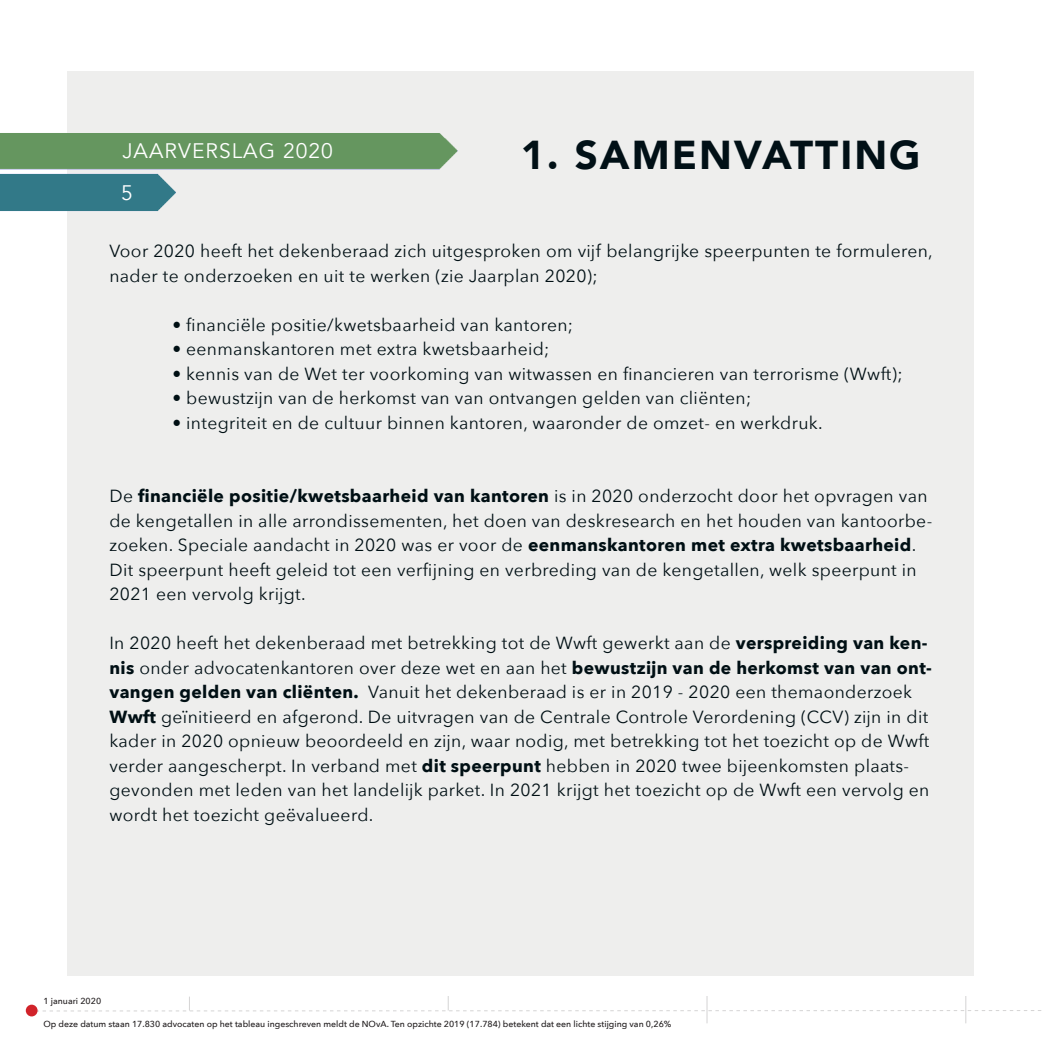
<style>
.page{position:relative;width:1042px;height:1042px;background:#fff}
.page>*{position:absolute;margin:0;border:0;box-sizing:border-box;transform-origin:0 0}
.t1{font:900 40.25px "Avenir";letter-spacing:.05em;color:#011016}
.t2{font:21px "Avenir";letter-spacing:.05em;color:#fff}
.t3{font:17.5px/24.5px "Avenir Next";letter-spacing:.02em;color:#000f14}
.t4{font:500 8.75px "Avenir Next";color:#231f20}
.s1{font-weight:700}
</style>
<div class="page">
<div style="left:67px;top:71px;width:907px;height:905px;background:#eeeeed"></div>
<img style="left:0;top:133px;width:458px;height:78px">
<div style="left:26px;top:1004px;width:12px;height:12px;background:#d1232a;border-radius:50%"></div>
<svg style="left:35px;top:996px;width:1007px;height:27px"></svg>
<p class="t2" style="left:122px;top:139px;width:212px">JAARVERSLAG 2020</p>
<p class="t2" style="left:121px;top:181px;width:13px">5</p>
<p class="t1" style="left:521px;top:120px;width:401px">1. SAMENVATTING</p>
<p class="t3" style="left:109px;top:238px;width:825px">Voor 2020 heeft het dekenberaad zich uitgesproken om vijf belangrijke speerpunten te formuleren, nader te onderzoeken en uit te werken (zie Jaarplan 2020);</p>
<p class="t3" style="left:172px;top:312px;width:402px">• financiële positie/kwetsbaarheid van kantoren;</p>
<p class="t3" style="left:172px;top:336px;width:379px">• eenmanskantoren met extra kwetsbaarheid;</p>
<p class="t3" style="left:172px;top:361px;width:732px">• kennis van de Wet ter voorkoming van witwassen en financieren van terrorisme (Wwft);</p>
<p class="t3" style="left:172px;top:385px;width:580px">• bewustzijn van de herkomst van van ontvangen gelden van cliënten;</p>
<p class="t3" style="left:172px;top:410px;width:652px">• integriteit en de cultuur binnen kantoren, waaronder de omzet- en werkdruk.</p>
<p class="t3" style="left:109px;top:483px;width:824px">De <span class="s1">financiële positie/kwetsbaarheid van kantoren</span> is in 2020 onderzocht door het opvragen van de kengetallen in alle arrondissementen, het doen van deskresearch en het houden van kantoorbe&shy;zoeken. Speciale aandacht in 2020 was er voor de <span class="s1">eenmanskantoren met extra kwetsbaarheid</span>.<br>Dit speerpunt heeft geleid tot een verfijning en verbreding van de kengetallen, welk speerpunt in 2021 een vervolg krijgt.</p>
<p class="t3" style="left:109px;top:630px;width:824px">In 2020 heeft het dekenberaad met betrekking tot de Wwft gewerkt aan de <span class="s1">verspreiding van ken&shy;nis</span> onder advocatenkantoren over deze wet en aan het <span class="s1">bewustzijn van de herkomst van van ont&shy;vangen gelden van cliënten.</span> Vanuit het dekenberaad is er in 2019 - 2020 een themaonderzoek <span class="s1">Wwft</span> geïnitieerd en afgerond. De uitvragen van de Centrale Controle Verordening (CCV) zijn in dit kader in 2020 opnieuw beoordeeld en zijn, waar nodig, met betrekking tot het toezicht op de Wwft verder aangescherpt. In verband met <span class="s1">dit speerpunt</span> hebben in 2020 twee bijeenkomsten plaats&shy;gevonden met leden van het landelijk parket. In 2021 krijgt het toezicht op de Wwft een vervolg en wordt het toezicht geëvalueerd.</p>
<p class="t4" style="left:43px;top:993px;width:59px">1 januari 2020</p>
<p class="t4" style="left:43px;top:1016px;width:629px">Op deze datum staan 17.830 advocaten op het tableau ingeschreven meldt de NOvA. Ten opzichte 2019 (17.784) betekent dat een lichte stijging van 0,26%</p>
</div>
